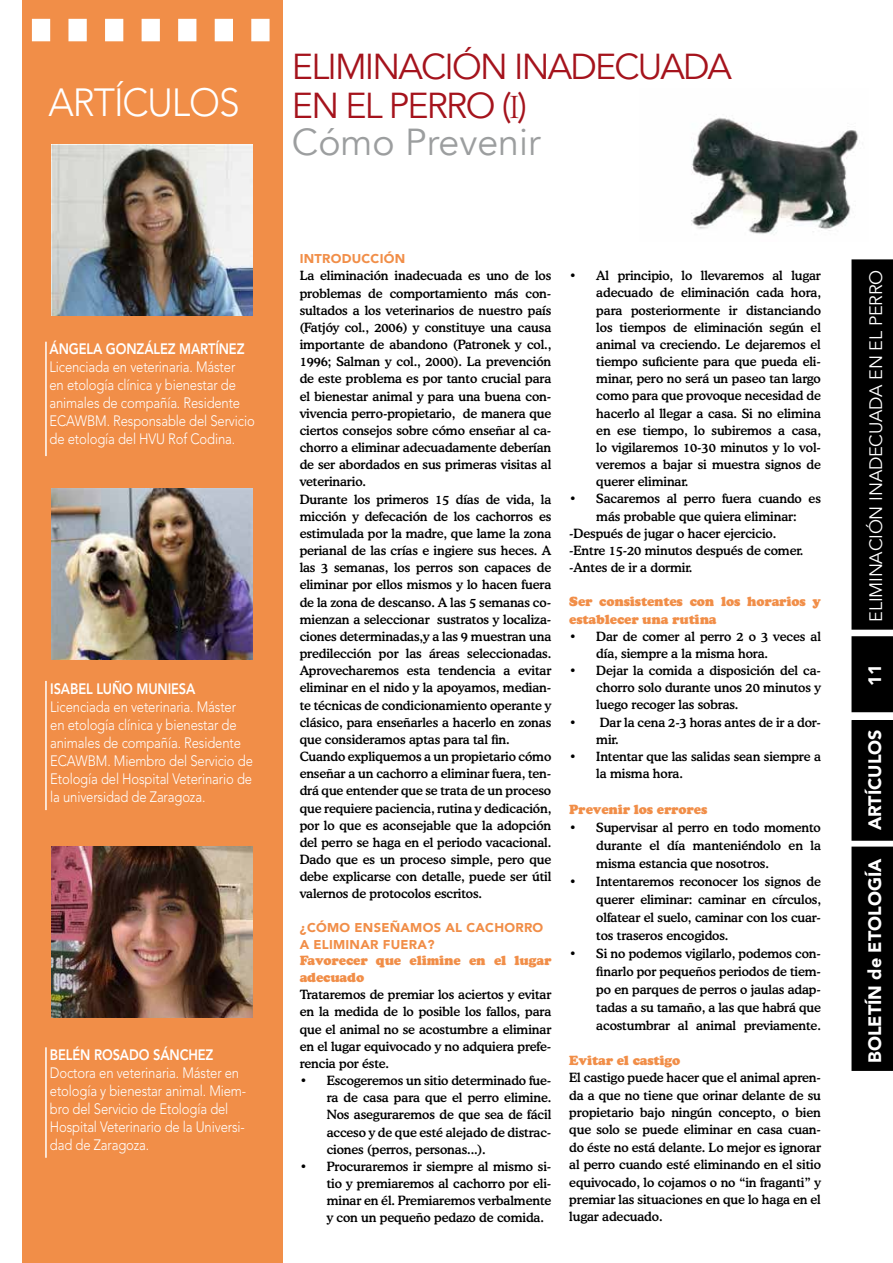
<style>
.page{position:relative;width:893px;height:1263px;background:#fff}
.page>*{position:absolute;margin:0;border:0;box-sizing:border-box;transform-origin:0 0}
.t1{font:300 52.5px "Avenir";letter-spacing:-.03em;color:#fff;scale:.95 1}
.t2{font:300 39px "Avenir";letter-spacing:-.03em;color:#fff;scale:.95 1}
.t3{font:37.5px "Avenir";color:#9c9e9f}
.t4{font:36px/39px "Avenir";letter-spacing:-.05em;color:#a5131c}
.t5{font:18px "Avenir";letter-spacing:-.01em;color:#fff}
.t6{font:900 18px "Avenir";color:#fff}
.t7{font:300 15px/18px "Avenir";letter-spacing:-.01em;color:#fff;scale:.87 1}
.t8{font:800 15px "Avenir";letter-spacing:-.01em;color:#fff;scale:.86 1}
.t9{font:500 12.75px/17.1px "Cooper BT";letter-spacing:-.01em;color:#000;text-align:justify}
.t10{font:900 12.75px/17.1px "Cooper BT";letter-spacing:-.01em;color:#f18e48}
.t11{font:900 12.75px "Avenir";letter-spacing:.02em;color:#f18e48}
.s1{font-family:"Arno Pro Light Display"}
</style>
<div class="page">
<svg style="left:851px;top:720px;width:42px;height:351px;background:#0d0d0d"></svg>
<div style="left:851px;top:636px;width:42px;height:76px;background:#000"></div>
<svg style="left:851px;top:259px;width:42px;height:371px;background:#0a0a0a"></svg>
<img style="left:691px;top:117px;width:167px;height:117px">
<div style="left:23px;top:0;width:260px;height:1263px;background:#f18e48"></div>
<svg style="left:22px;top:19px;width:248px;height:22px"></svg>
<img style="left:51px;top:145px;width:202px;height:171px">
<img style="left:51px;top:488px;width:202px;height:171px">
<img style="left:51px;top:847px;width:202px;height:171px">
<hr style="left:45px;top:342px;width:2px;height:114px;background:#fff">
<hr style="left:45px;top:681px;width:2px;height:129px;background:#fff">
<hr style="left:45px;top:1047px;width:2px;height:111px;background:#fff">
<h2 class="t2" style="left:49px;top:79px;width:174px">ARTÍCU LOS</h2>
<h1 class="t1" style="left:19px;top:80px;width:234px">ARTÍCU LOS</h1>
<h3 class="t4" style="left:292px;top:47px;width:442px">ELIM INACIÓN INADECUADA<br>EN EL PERRO (<span class="s1">I</span>)</h3>
<h3 class="t3" style="left:292px;top:120px;width:250px">Cómo Prevenir</h3>
<p class="t8" style="left:50px;top:340px;width:228px">ÁNGELA GONZÁLEZ MARTÍNEZ</p>
<p class="t7" style="left:50px;top:358px;width:237px">Licenciada en veterinaria. Máster<br>en etología clínica y bienestar de animales de compañía. Residente ECAWBM. Responsable del Servicio de etología del HVU Rof Codina.</p>
<p class="t8" style="left:50px;top:680px;width:170px">ISABEL LUÑO M UNIESA</p>
<p class="t7" style="left:50px;top:698px;width:235px">Licenciada en veterinaria. Máster en etología clínica y bienestar de animales de compañía. Residente ECAWBM. Miembro del Servicio de Etología del Hospital Veterinario de la universidad de Zaragoza.</p>
<p class="t8" style="left:50px;top:1046px;width:192px">BELÉN ROSADO SÁNCHEZ</p>
<p class="t7" style="left:50px;top:1064px;width:227px">Doctora en veterinaria. Máster en etología y bienestar animal. Miem&shy;bro del Servicio de Etología del<br>Hospital Veterinario de la U niversi&shy;dad de Zaragoza.</p>
<p class="t11" style="left:300px;top:248px;width:107px">INTRODUCCIÓN</p>
<p class="t9" style="left:300px;top:267px;width:253px;text-align:left">La eliminación inadecuada es uno de los problemas de comportamiento más con&shy;sultados a los veterinarios de nuestro país (Fatjóy col., 2006) y constituye una causa importante de abandono (Patronek y col., 1996; Salman y col., 2000). La prevención de este problema es por tanto crucial para el bienestar animal y para una buena con&shy;vivencia perro-propietario, de manera que ciertos consejos sobre cómo enseñar al ca&shy;chorro a eliminar adecuadamente deberían de ser abordados en sus primeras visitas al veterinario.<br>Durante los primeros 15 días de vida, la micción y defecación de los cachorros es estimulada por la madre, que lame la zona perianal de las crías e ingiere sus heces. A las 3 semanas, los perros son capaces de eliminar por ellos mismos y lo hacen fuera de la zona de descanso. A las 5 semanas co&shy;mienzan a seleccionar sustratos y localiza&shy;ciones determinadas,y a las 9 muestran una predilección por las áreas seleccionadas.<br>Aprovecharemos esta tendencia a evitar eliminar en el nido y la apoyamos, median&shy;te técnicas de condicionamiento operante y clásico, para enseñarles a hacerlo en zonas que consideramos aptas para tal fin.<br>Cuando expliquemos a un propietario cómo enseñar a un cachorro a eliminar fuera, ten&shy;drá que entender que se trata de un proceso que requiere paciencia, rutina y dedicación, por lo que es aconsejable que la adopción del perro se haga en el periodo vacacional.<br>Dado que es un proceso simple, pero que debe explicarse con detalle, puede ser útil valernos de protocolos escritos.</p>
<p class="t11" style="left:300px;top:917px;width:29px">¿CÓMO</p>
<p class="t11" style="left:355px;top:917px;width:10px">ENSE</p>
<p class="t11" style="left:390px;top:917px;width:32px">ÑAMOS</p>
<p class="t11" style="left:445px;top:917px;width:70px">AL CACHORRO</p>
<p class="t11" style="left:300px;top:933px;width:23px">A ELIMIN</p>
<p class="t11" style="left:360px;top:933px;width:32px">AR FUER</p>
<p class="t11" style="left:417px;top:933px;width:18px">A?</p>
<p class="t10" style="left:300px;top:952px;width:253px">Favorecer que elimine en el lugar adecuado</p>
<p class="t9" style="left:300px;top:986px;width:253px">Trataremos de premiar los aciertos y evitar en la medida de lo posible los fallos, para que el animal no se acostumbre a eliminar en el lugar equivocado y no adquiera prefe&shy;rencia por éste.</p>
<p class="t9" style="left:327px;top:1072px;width:226px;text-indent:-27px">• Escogeremos un sitio determinado fue&shy;ra de casa para que el perro elimine.<br>Nos aseguraremos de que sea de fácil acceso y de que esté alejado de distrac&shy;ciones (perros, personas...).</p>
<p class="t9" style="left:327px;top:1158px;width:226px;text-indent:-27px">• Procuraremos ir siempre al mismo si&shy;tio y premiaremos al cachorro por eli&shy;minar en él. Premiaremos verbalmente y con un pequeño pedazo de comida.</p>
<p class="t9" style="left:596px;top:267px;width:226px;text-indent:-27px">• Al principio, lo llevaremos al lugar adecuado de eliminación cada hora, para posteriormente ir distanciando los tiempos de eliminación según el animal va creciendo. Le dejaremos el tiempo suficiente para que pueda eli&shy;minar, pero no será un paseo tan largo como para que provoque necesidad de hacerlo al llegar a casa. Si no elimina en ese tiempo, lo subiremos a casa, lo vigilaremos 10-30 minutos y lo vol&shy;veremos a bajar si muestra signos de querer eliminar.</p>
<p class="t9" style="left:569px;top:490px;width:253px">• Sacaremos al perro fuera cuando es</p>
<p class="t9" style="left:596px;top:507px;width:202px">más probable que quiera eliminar:</p>
<p class="t9" style="left:569px;top:524px;width:209px">-Después de jugar o hacer ejercicio.</p>
<p class="t9" style="left:569px;top:542px;width:236px">-Entre 15-20 minutos después de comer.</p>
<p class="t9" style="left:569px;top:559px;width:125px">-Antes de ir a dormir.</p>
<p class="t10" style="left:569px;top:593px;width:253px">Ser consistentes con los horarios y establecer una rutina</p>
<p class="t9" style="left:596px;top:627px;width:226px;text-indent:-27px">• Dar de comer al perro 2 o 3 veces al día, siempre a la misma hora.</p>
<p class="t9" style="left:596px;top:662px;width:226px;text-indent:-27px">• Dejar la comida a disposición del ca&shy;chorro solo durante unos 20 minutos y luego recoger las sobras.</p>
<p class="t9" style="left:596px;top:713px;width:226px;text-indent:-27px">• ➢Dar la cena 2-3 horas antes de ir a dor&shy;mir.</p>
<p class="t9" style="left:596px;top:748px;width:226px;text-indent:-27px">• Intentar que las salidas sean siempre a la misma hora.</p>
<p class="t10" style="left:569px;top:801px;width:139px">Prevenir los errores</p>
<p class="t9" style="left:596px;top:818px;width:226px;line-height:18px;text-indent:-27px">• Supervisar al perro en todo momento durante el día manteniéndolo en la misma estancia que nosotros.</p>
<p class="t9" style="left:596px;top:872px;width:226px;line-height:18px;text-indent:-27px">• Intentaremos reconocer los signos de querer eliminar: caminar en círculos, olfatear el suelo, caminar con los cuar&shy;tos traseros encogidos.</p>
<p class="t9" style="left:596px;top:944px;width:226px;line-height:18px;text-indent:-27px">• Si no podemos vigilarlo, podemos con&shy;finarlo por pequeños periodos de tiem&shy;po en parques de perros o jaulas adap&shy;tadas a su tamaño, a las que habrá que acostumbrar al animal previamente.</p>
<p class="t10" style="left:569px;top:1052px;width:113px">Evitar el castigo</p>
<p class="t9" style="left:569px;top:1069px;width:253px">El castigo puede hacer que el animal apren&shy;da a que no tiene que orinar delante de su propietario bajo ningún concepto, o bien que solo se puede eliminar en casa cuan&shy;do éste no está delante. Lo mejor es ignorar al perro cuando esté eliminando en el sitio equivocado, lo cojamos o no “in fraganti” y premiar las situaciones en que lo haga en el lugar adecuado.</p>
<h3 class="t5" style="left:865px;top:622px;width:353px;rotate:-90deg">ELIM INACIÓN INADECUADA EN EL PERRO</h3>
<h3 class="t6" style="left:859px;top:686px;width:23px;rotate:-90deg">11</h3>
<h3 class="t6" style="left:859px;top:830px;width:102px;rotate:-90deg">ARTÍCULOS</h3>
<h3 class="t6" style="left:859px;top:1063px;width:206px;rotate:-90deg">BOLETÍN DE ETOLOGÍA</h3>
</div>
